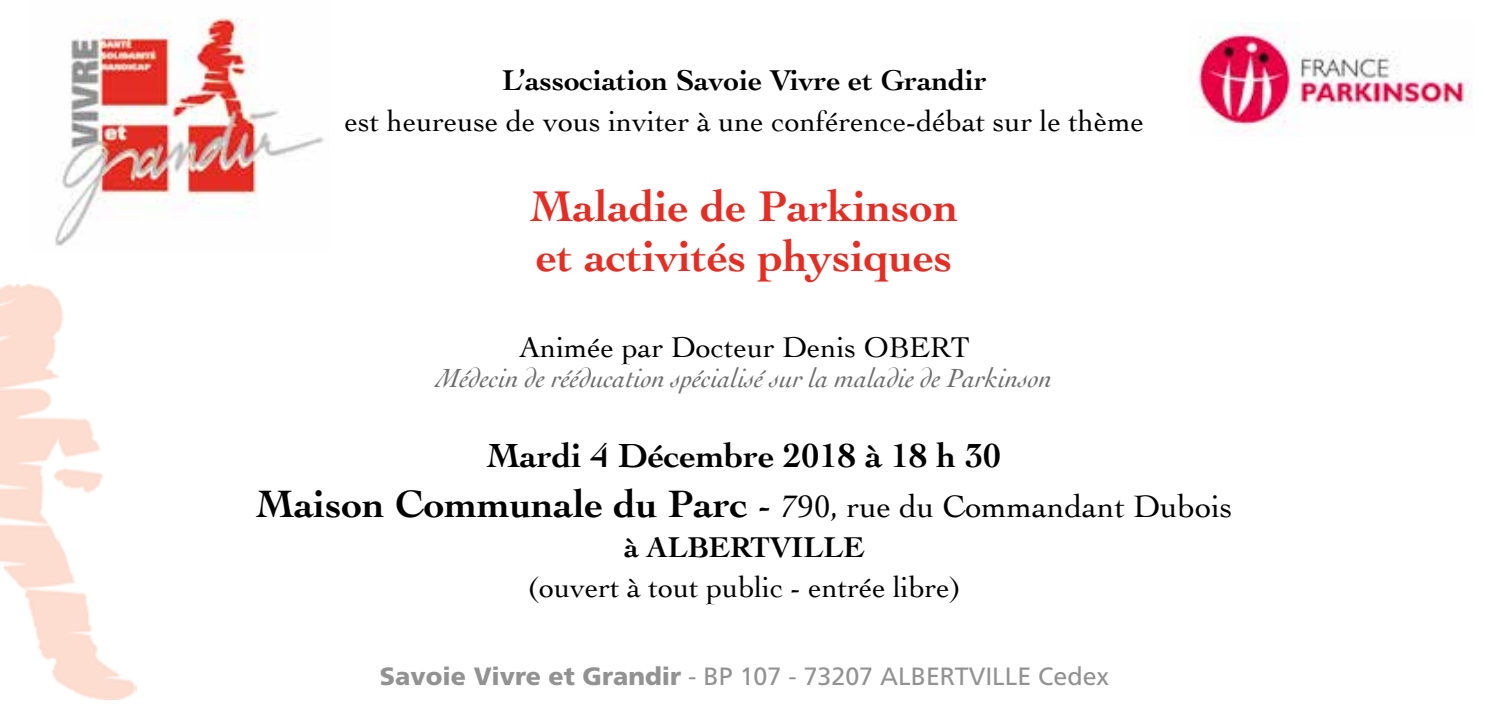
<style>
.page{position:relative;width:1489px;height:709px;background:#fff}
.page>*{position:absolute;margin:0;border:0;box-sizing:border-box;transform-origin:0 0}
.t1{font:700 45px/50px "Cochin";color:#e62d24}
.t2{font:700 35px "Cochin";color:#000}
.t3{font:32.5px "Cochin";color:#000}
.t4{font:30px "Cochin";color:#000}
.t5{font:700 30px "Cochin";color:#000}
.t6{font:italic 27.5px "Cochin";color:#6e6e6e}
.t7{font:25px "Frutiger";color:#919291}
.s1{font-weight:700;font-size:40px}
.s2{font-size:40px}
.s3{font-weight:900}
</style>
<div class="page">
<img style="left:55px;top:17px;width:269px;height:229px">
<img style="left:0;top:284px;width:136px;height:415px">
<img style="left:1189px;top:22px;width:283px;height:115px">
<p class="t5" style="left:502px;top:60px;width:486px">L’association Savoie Vivre et Grandir</p>
<p class="t4" style="left:345px;top:100px;width:800px">est heureuse de vous inviter à une conférence-débat sur le thème</p>
<h1 class="t1" style="left:530px;top:179px;width:429px">Maladie de Parkinson et activités physiques</h1>
<p class="t4" style="left:519px;top:326px;width:452px">Animée par Docteur Denis OBERT</p>
<p class="t6" style="left:436px;top:359px;width:617px">Médecin de rééducation spécialisé sur la maladie de Parkinson</p>
<p class="t2" style="left:487px;top:431px;width:516px">Mardi 4 Décembre 2018 à 18 h 30</p>
<p class="t3" style="left:256px;top:484px;width:977px"><span class="s1">Maison Communale du Parc</span> <span class="s2">-</span> 790, rue du Commandant Dubois</p>
<p class="t5" style="left:624px;top:526px;width:242px">à ALBERTVILLE</p>
<p class="t4" style="left:527px;top:566px;width:435px">(ouvert à tout public - entrée libre)</p>
<p class="t7" style="left:380px;top:661px;width:730px"><span class="s3">Savoie Vivre et Grandir</span> - BP 107 - 73207 ALBERTVILLE Cedex</p>
</div>
